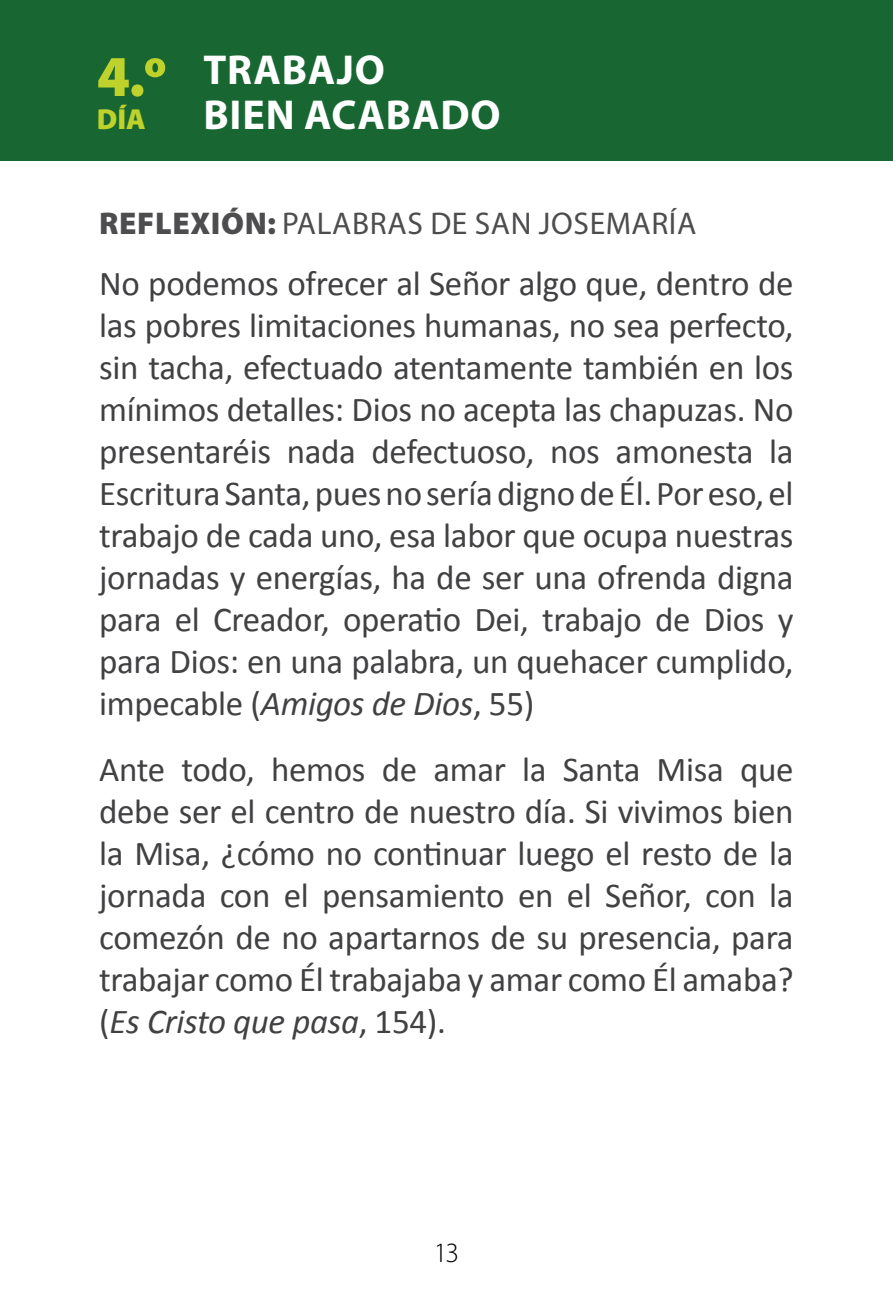
<style>
.page{position:relative;width:893px;height:1290px;background:#fff}
.page>*{position:absolute;margin:0;border:0;box-sizing:border-box;transform-origin:0 0}
.t1{font:900 58.1px "Myriad Pro";color:#bfd22b}
.t2{font:700 42px/45.5px "Myriad Pro";letter-spacing:.02em;color:#fff}
.t3{font:35px/42px "Calibri";letter-spacing:-.01em;color:#414042;text-align:justify}
.t4{font:31.5px "Myriad Pro";letter-spacing:.02em;color:#4d4d4f}
.t5{font:900 29.05px "Myriad Pro";color:#bfd22b}
.t6{font:300 28px "Myriad Pro";color:#000}
.s1{font-weight:900}
.s2{font-style:italic}
</style>
<div class="page">
<div style="left:0;top:0;width:893px;height:160px;background:#186732"></div>
<h1 class="t1" style="left:97px;top:43px;width:72px">4.º</h1>
<p class="t5" style="left:97px;top:103px;width:51px">DÍA</p>
<p class="t2" style="left:203px;top:45px;width:299px">TRABAJO<br>BIEN ACABADO</p>
<p class="t4" style="left:99px;top:204px;width:599px"><span class="s1">REFLEXIÓN:</span> PALABRAS DE SAN JOSEMARÍA</p>
<p class="t3" style="left:99px;top:263px;width:696px">No podemos ofrecer al Señor algo que, dentro de las pobres limitaciones humanas, no sea perfecto, sin tacha, efectuado atentamente también en los mínimos detalles: Dios no acepta las chapuzas. No presentaréis nada defectuoso, nos amonesta la Escritura Santa, pues no sería digno de Él. Por eso, el trabajo de cada uno, esa labor que ocupa nuestras jornadas y energías, ha de ser una ofrenda digna para el Creador, operatio Dei, trabajo de Dios y para Dios: en una palabra, un quehacer cumplido, impecable (<span class="s2">Amigos de Dios</span>, 55)</p>
<p class="t3" style="left:99px;top:749px;width:696px">Ante todo, hemos de amar la Santa Misa que debe ser el centro de nuestro día. Si vivimos bien la Misa, ¿cómo no continuar luego el resto de la jornada con el pensamiento en el Señor, con la comezón de no apartarnos de su presencia, para trabajar como Él trabajaba y amar como Él amaba? (<span class="s2">Es Cristo que pasa</span>, 154).</p>
<p class="t6" style="left:434px;top:1236px;width:27px">13</p>
</div>
